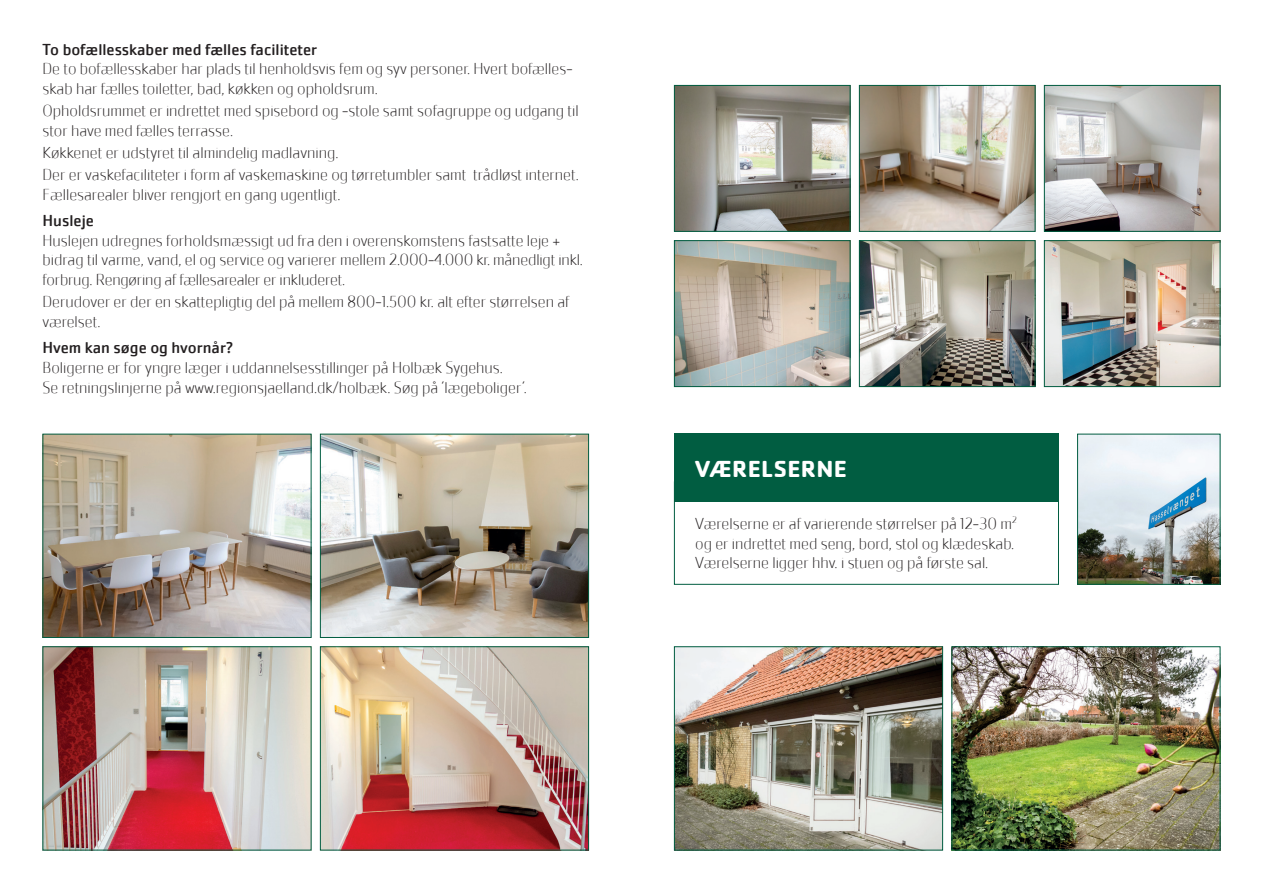
<style>
.page{position:relative;width:1263px;height:893px;background:#fff}
.page>*{position:absolute;margin:0;border:0;box-sizing:border-box;transform-origin:0 0}
.t1{font:700 24px "Cachet Pro";letter-spacing:.02em;color:#fff}
.t2{font:200 16.5px/19.8px "Cachet Pro";color:#231f20}
.t3{font:16.5px "Cachet Pro";color:#231f20}
</style>
<div class="page">
<div style="left:674px;top:434px;width:385px;height:68px;background:#015d41"></div>
<div style="left:674px;top:481px;width:385px;height:104px;border:1px solid #015d41"></div>
<img style="left:676px;top:648px;width:265px;height:200px">
<div style="left:674px;top:646px;width:269px;height:204px;border:1px solid #015d41"></div>
<img style="left:45px;top:648px;width:264px;height:200px">
<img style="left:953px;top:648px;width:265px;height:200px">
<div style="left:951px;top:646px;width:269px;height:204px;border:1px solid #015d41"></div>
<img style="left:322px;top:648px;width:265px;height:200px">
<div style="left:320px;top:646px;width:269px;height:204px;border:1px solid #015d41"></div>
<img style="left:676px;top:87px;width:172px;height:143px">
<div style="left:674px;top:85px;width:176px;height:147px;border:1px solid #015d41"></div>
<img style="left:861px;top:87px;width:172px;height:143px">
<div style="left:859px;top:85px;width:176px;height:147px;border:1px solid #015d41"></div>
<img style="left:1046px;top:87px;width:172px;height:143px">
<div style="left:1044px;top:85px;width:176px;height:147px;border:1px solid #015d41"></div>
<img style="left:676px;top:242px;width:172px;height:143px">
<div style="left:674px;top:240px;width:176px;height:147px;border:1px solid #015d41"></div>
<img style="left:861px;top:242px;width:172px;height:143px">
<div style="left:859px;top:240px;width:176px;height:147px;border:1px solid #015d41"></div>
<img style="left:1046px;top:242px;width:172px;height:143px">
<div style="left:1044px;top:240px;width:176px;height:147px;border:1px solid #015d41"></div>
<img style="left:45px;top:436px;width:264px;height:200px">
<div style="left:43px;top:434px;width:268px;height:204px;border:1px solid #015d41"></div>
<img style="left:322px;top:436px;width:265px;height:200px">
<div style="left:320px;top:434px;width:269px;height:204px;border:1px solid #015d41"></div>
<img style="left:1079px;top:436px;width:139px;height:147px">
<div style="left:1077px;top:434px;width:143px;height:151px;border:1px solid #015d41"></div>
<p class="t3" style="left:43px;top:40px;width:276px">To bofællesskaber med fælles faciliteter</p>
<p class="t2" style="left:43px;top:59px;width:532px">De to bofællesskaber har plads til henholdsvis fem og syv personer. Hvert bofælles&shy;skab har fælles toiletter, bad, køkken og opholdsrum.</p>
<p class="t2" style="left:43px;top:101px;width:538px">Opholdsrummet er indrettet med spisebord og -stole samt sofagruppe og udgang til stor have med fælles terrasse.</p>
<p class="t2" style="left:43px;top:142px;width:538px;line-height:21.9px">Køkkenet er udstyret til almindelig madlavning.<br>Der er vaskefaciliteter i form af vaskemaskine og tørretumbler samt trådløst internet.</p>
<p class="t2" style="left:43px;top:185px;width:300px">Fællesarealer bliver rengjort en gang ugentligt.</p>
<p class="t3" style="left:43px;top:211px;width:53px">Husleje</p>
<p class="t2" style="left:43px;top:231px;width:542px">Huslejen udregnes forholdsmæssigt ud fra den i overenskomstens fastsatte leje + bidrag til varme, vand, el og service og varierer mellem 2.000-4.000 kr. månedligt inkl. forbrug. Rengøring af fællesarealer er inkluderet.</p>
<p class="t2" style="left:43px;top:292px;width:528px">Derudover er der en skattepligtig del på mellem 800-1.500 kr. alt efter størrelsen af værelset.</p>
<p class="t3" style="left:43px;top:338px;width:192px">Hvem kan søge og hvornår?</p>
<p class="t2" style="left:43px;top:358px;width:486px">Boligerne er for yngre læger i uddannelsesstillinger på Holbæk Sygehus.<br>Se retningslinjerne på www.regionsjaelland.dk/holbæk. Søg på ’lægeboliger’.</p>
<h1 class="t1" style="left:695px;top:454px;width:153px">VÆRELSERNE</h1>
<p class="t2" style="left:695px;top:514px;width:323px">Værelserne er af varierende størrelser på 12-30 m<sup>2 </sup>og er indrettet med seng, bord, stol og klædeskab.<br>Værelserne ligger hhv. i stuen og på første sal.</p>
</div>
